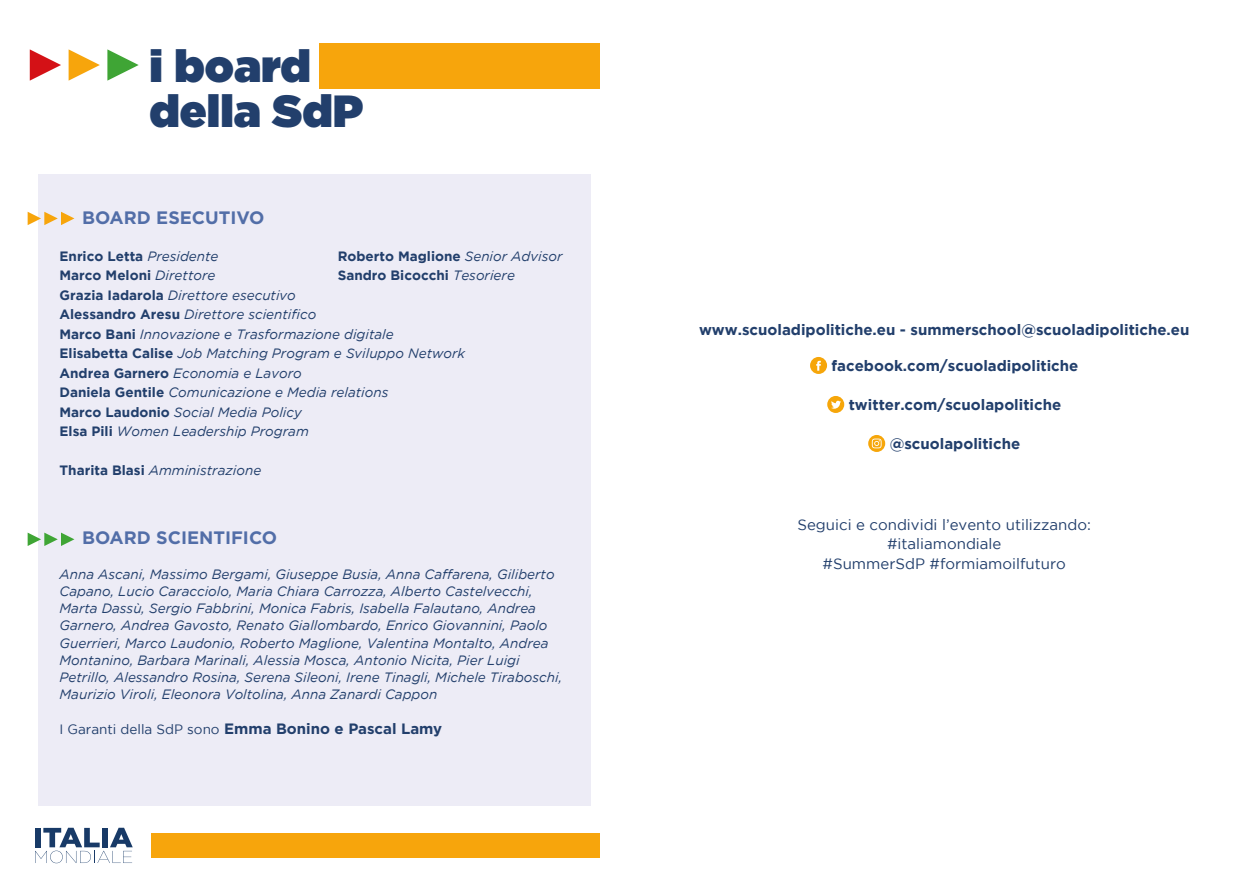
<style>
.page{position:relative;width:1259px;height:893px;background:#fff}
.page>*{position:absolute;margin:0;border:0;box-sizing:border-box;transform-origin:0 0}
.t1{font:900 45px/45px "Gotham";color:#223f6c}
.t2{font:700 18px "Gotham";color:#526ea8}
.t3{font:700 15px "Gotham";color:#223f6c}
.t4{font:15px/19.5px "Gotham";color:#223f6c;text-align:center}
.t5{font:700 15px "Gotham";color:#223f6c}
.t6{font:italic 13.5px/19.5px "Gotham";color:#223f6c}
.t7{font:700 13.5px "Gotham";color:#223f6c}
.s1{font-weight:400;font-style:italic}
.s2{font-weight:700;font-style:normal}
.s3{font-weight:400;font-size:13.5px}
</style>
<div class="page">
<svg style="left:107px;top:49px;width:32px;height:32px"></svg>
<svg style="left:69px;top:49px;width:31px;height:32px"></svg>
<svg style="left:30px;top:49px;width:31px;height:32px"></svg>
<div style="left:319px;top:43px;width:281px;height:46px;background:#f7a50c"></div>
<div style="left:38px;top:174px;width:553px;height:632px;background:#edecf6"></div>
<svg style="left:28px;top:212px;width:46px;height:13px"></svg>
<svg style="left:28px;top:533px;width:46px;height:13px"></svg>
<div style="left:151px;top:833px;width:449px;height:24px;background:#f7a50c"></div>
<svg style="left:35px;top:828px;width:98px;height:35px"></svg>
<svg style="left:810px;top:357px;width:17px;height:17px"></svg>
<svg style="left:827px;top:396px;width:17px;height:17px"></svg>
<svg style="left:868px;top:435px;width:17px;height:17px"></svg>
<h1 class="t1" style="left:149px;top:43px;width:215px">i board della SdP</h1>
<h2 class="t2" style="left:82px;top:207px;width:184px">BOARD ESECUTIVO</h2>
<p class="t7" style="left:60px;top:248px;width:160px">Enrico Letta <span class="s1">Presidente</span></p>
<p class="t7" style="left:338px;top:248px;width:226px">Roberto Maglione <span class="s1">Senior Advisor</span></p>
<p class="t7" style="left:60px;top:267px;width:157px">Marco Meloni <span class="s1">Direttore</span></p>
<p class="t7" style="left:338px;top:267px;width:179px">Sandro Bicocchi <span class="s1">Tesoriere</span></p>
<p class="t6" style="left:60px;top:285px;width:407px"><span class="s2">Grazia Iadarola</span> Direttore esecutivo<br><span class="s2">Alessandro Aresu</span> Direttore scientifico<br><span class="s2">Marco Bani</span> Innovazione e Trasformazione digitale <span class="s2">Elisabetta Calise</span> Job Matching Program e Sviluppo Network <span class="s2">Andrea Garnero</span> Economia e Lavoro<br><span class="s2">Daniela Gentile</span> Comunicazione e Media relations<br><span class="s2">Marco Laudonio</span> Social Media Policy<br><span class="s2">Elsa Pili</span> Women Leadership Program</p>
<p class="t6" style="left:60px;top:460px;width:203px"><span class="s2">Tharita Blasi</span> Amministrazione</p>
<h2 class="t2" style="left:82px;top:527px;width:197px">BOARD SCIENTIFICO</h2>
<p class="t6" style="left:60px;top:565px;width:504px;line-height:17.2px">Anna Ascani, Massimo Bergami, Giuseppe Busia, Anna Caffarena, Giliberto Capano, Lucio Caracciolo, Maria Chiara Carrozza, Alberto Castelvecchi, Marta Dassù, Sergio Fabbrini, Monica Fabris, Isabella Falautano, Andrea Garnero, Andrea Gavosto, Renato Giallombardo, Enrico Giovannini, Paolo Guerrieri, Marco Laudonio, Roberto Maglione, Valentina Montalto, Andrea Montanino, Barbara Marinali, Alessia Mosca, Antonio Nicita, Pier Luigi Petrillo, Alessandro Rosina, Serena Sileoni, Irene Tinagli, Michele Tiraboschi, Maurizio Viroli, Eleonora Voltolina, Anna Zanardi Cappon</p>
<p class="t5" style="left:60px;top:720px;width:384px"><span class="s3">I Garanti della SdP sono</span> Emma Bonino e Pascal Lamy</p>
<p class="t3" style="left:699px;top:321px;width:492px">www.scuoladipolitiche.eu - summerschool@scuoladipolitiche.eu</p>
<p class="t3" style="left:831px;top:357px;width:248px">facebook.com/scuoladipolitiche</p>
<p class="t3" style="left:848px;top:396px;width:214px">twitter.com/scuolapolitiche</p>
<p class="t3" style="left:889px;top:435px;width:132px">@scuolapolitiche</p>
<p class="t4" style="left:797px;top:515px;width:295px">Seguici e condividi l’evento utilizzando: #italiamondiale<br>#SummerSdP #formiamoilfuturo</p>
</div>
